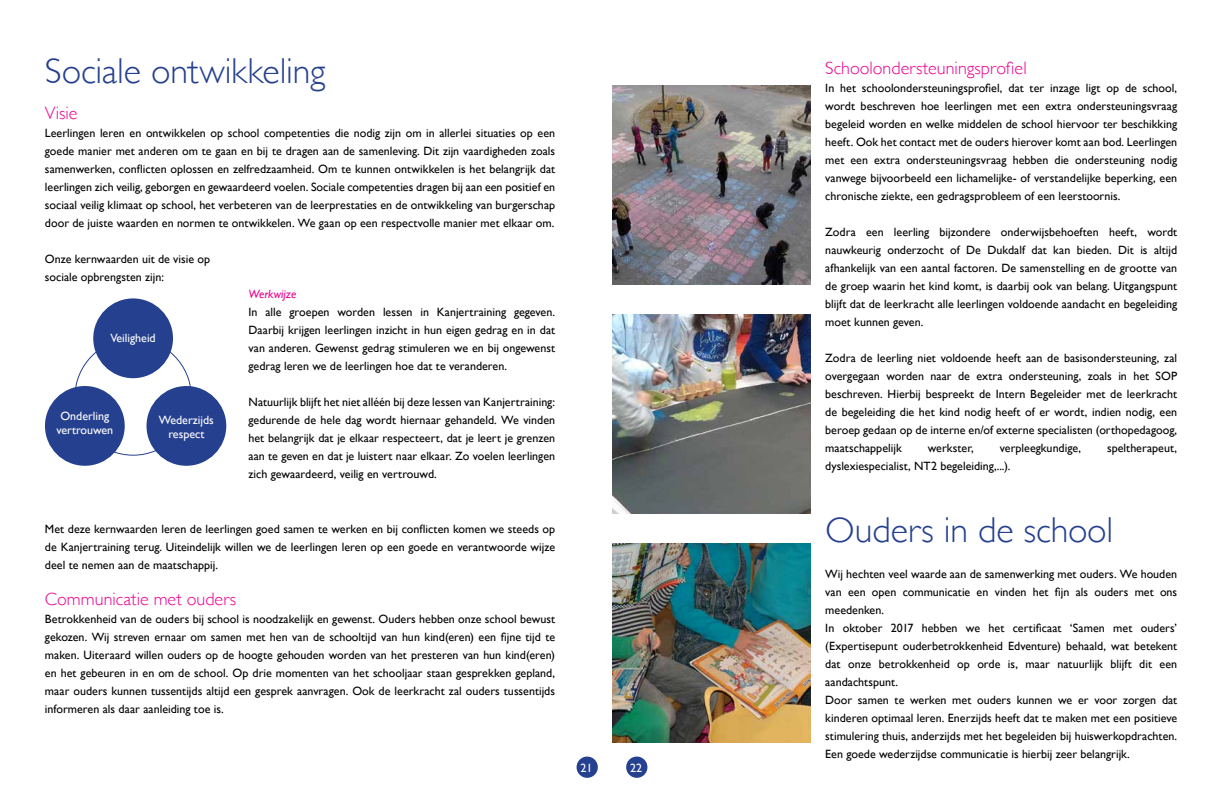
<style>
.page{position:relative;width:1224px;height:792px;background:#fff}
.page>*{position:absolute;margin:0;border:0;box-sizing:border-box;transform-origin:0 0}
.t1{font:300 36px "Gill Sans";letter-spacing:-.005em;color:#25408f}
.t2{font:300 18px "Gill Sans";color:#ec008c}
.t3{font:12px/18px "Gill Sans";color:#000;text-align:justify}
.t4{font:12px/14.4px "Gill Sans";color:#fff;text-align:center}
.t5{font:italic 12px "Gill Sans";letter-spacing:.005em;color:#ec008c}
</style>
<div class="page">
<div style="left:147px;top:386px;width:79px;height:80px;background:#25408f;border-radius:50%"></div>
<div style="left:45px;top:386px;width:80px;height:80px;background:#25408f;border-radius:50%"></div>
<div style="left:93px;top:298px;width:80px;height:80px;background:#25408f;border-radius:50%"></div>
<div style="left:577px;top:757px;width:21px;height:21px;background:#25408f;border-radius:50%"></div>
<img style="left:612px;top:86px;width:198px;height:198px">
<img style="left:612px;top:315px;width:198px;height:198px">
<img style="left:612px;top:544px;width:198px;height:198px">
<div style="left:626px;top:757px;width:21px;height:21px;background:#25408f;border-radius:50%"></div>
<h1 class="t1" style="left:45px;top:43px;width:282px">Sociale ontwikkeling</h1>
<h2 class="t2" style="left:45px;top:99px;width:34px">Visie</h2>
<p class="t3" style="left:45px;top:124px;width:512px">Leerlingen leren en ontwikkelen op school competenties die nodig zijn om in allerlei situaties op een goede manier met anderen om te gaan en bij te dragen aan de samenleving. Dit zijn vaardigheden zoals samenwerken, conflicten oplossen en zelfredzaamheid. Om te kunnen ontwikkelen is het belangrijk dat leerlingen zich veilig, geborgen en gewaardeerd voelen. Sociale competenties dragen bij aan een positief en sociaal veilig klimaat op school, het verbeteren van de leerprestaties en de ontwikkeling van burgerschap door de juiste waarden en normen te ontwikkelen. We gaan op een respectvolle manier met elkaar om.</p>
<p class="t3" style="left:45px;top:250px;width:167px">Onze kernwaarden uit de visie op sociale opbrengsten zijn:</p>
<p class="t4" style="left:110px;top:331px;width:47px">Veiligheid</p>
<p class="t4" style="left:56px;top:409px;width:58px">Onderling vertrouwen</p>
<p class="t4" style="left:159px;top:412px;width:56px">Wederzijds respect</p>
<p class="t5" style="left:249px;top:288px;width:49px">Werkwijze</p>
<p class="t3" style="left:249px;top:303px;width:308px">In alle groepen worden lessen in Kanjertraining gegeven.<br>Daarbij krijgen leerlingen inzicht in hun eigen gedrag en in dat van anderen. Gewenst gedrag stimuleren we en bij ongewenst gedrag leren we de leerlingen hoe dat te veranderen.</p>
<p class="t3" style="left:249px;top:393px;width:308px">Natuurlijk blijft het niet alléén bij deze lessen van Kanjertraining: gedurende de hele dag wordt hiernaar gehandeld. We vinden het belangrijk dat je elkaar respecteert, dat je leert je grenzen aan te geven en dat je luistert naar elkaar. Zo voelen leerlingen zich gewaardeerd, veilig en vertrouwd.</p>
<p class="t3" style="left:45px;top:520px;width:512px">Met deze kernwaarden leren de leerlingen goed samen te werken en bij conflicten komen we steeds op de Kanjertraining terug. Uiteindelijk willen we de leerlingen leren op een goede en verantwoorde wijze deel te nemen aan de maatschappij.</p>
<h2 class="t2" style="left:45px;top:585px;width:193px">Communicatie met ouders</h2>
<p class="t3" style="left:45px;top:610px;width:512px">Betrokkenheid van de ouders bij school is noodzakelijk en gewenst. Ouders hebben onze school bewust gekozen. Wij streven ernaar om samen met hen van de schooltijd van hun kind(eren) een fijne tijd te maken. Uiteraard willen ouders op de hoogte gehouden worden van het presteren van hun kind(eren) en het gebeuren in en om de school. Op drie momenten van het schooljaar staan gesprekken gepland, maar ouders kunnen tussentijds altijd een gesprek aanvragen. Ook de leerkracht zal ouders tussentijds informeren als daar aanleiding toe is.</p>
<p class="t4" style="left:581px;top:760px;width:13px">21</p>
<p class="t4" style="left:630px;top:760px;width:13px">22</p>
<h2 class="t2" style="left:825px;top:53px;width:203px">Schoolondersteuningsprofiel</h2>
<p class="t3" style="left:825px;top:78px;width:354px">In het schoolondersteuningsprofiel, dat ter inzage ligt op de school, wordt beschreven hoe leerlingen met een extra ondersteuningsvraag begeleid worden en welke middelen de school hiervoor ter beschikking heeft. Ook het contact met de ouders hierover komt aan bod. Leerlingen met een extra ondersteuningsvraag hebben die ondersteuning nodig vanwege bijvoorbeeld een lichamelijke- of verstandelijke beperking, een chronische ziekte, een gedragsprobleem of een leerstoornis.</p>
<p class="t3" style="left:825px;top:222px;width:354px">Zodra een leerling bijzondere onderwijsbehoeften heeft, wordt nauwkeurig onderzocht of De Dukdalf dat kan bieden. Dit is altijd afhankelijk van een aantal factoren. De samenstelling en de grootte van de groep waarin het kind komt, is daarbij ook van belang. Uitgangspunt blijft dat de leerkracht alle leerlingen voldoende aandacht en begeleiding moet kunnen geven.</p>
<p class="t3" style="left:825px;top:348px;width:354px">Zodra de leerling niet voldoende heeft aan de basisondersteuning, zal overgegaan worden naar de extra ondersteuning, zoals in het SOP beschreven. Hierbij bespreekt de Intern Begeleider met de leerkracht de begeleiding die het kind nodig heeft of er wordt, indien nodig, een beroep gedaan op de interne en/of externe specialisten (orthopedagoog, maatschappelijk</p>
<p class="t3" style="left:928px;top:438px;width:48px">werkster,</p>
<p class="t3" style="left:1000px;top:438px;width:83px">verpleegkundige,</p>
<p class="t3" style="left:1107px;top:438px;width:72px">speltherapeut,</p>
<p class="t3" style="left:825px;top:456px;width:187px">dyslexiespecialist, NT2 begeleiding,...).</p>
<h1 class="t1" style="left:825px;top:501px;width:290px">Ouders in de school</h1>
<p class="t3" style="left:825px;top:564px;width:354px;text-align:left">Wij hechten veel waarde aan de samenwerking met ouders. We houden van een open communicatie en vinden het fijn als ouders met ons meedenken.<br>In oktober 2017 hebben we het certificaat ‘Samen met ouders’ (Expertisepunt ouderbetrokkenheid Edventure) behaald, wat betekent dat onze betrokkenheid op orde is, maar natuurlijk blijft dit een aandachtspunt.<br>Door samen te werken met ouders kunnen we er voor zorgen dat kinderen optimaal leren. Enerzijds heeft dat te maken met een positieve stimulering thuis, anderzijds met het begeleiden bij huiswerkopdrachten.<br>Een goede wederzijdse communicatie is hierbij zeer belangrijk.</p>
</div>
